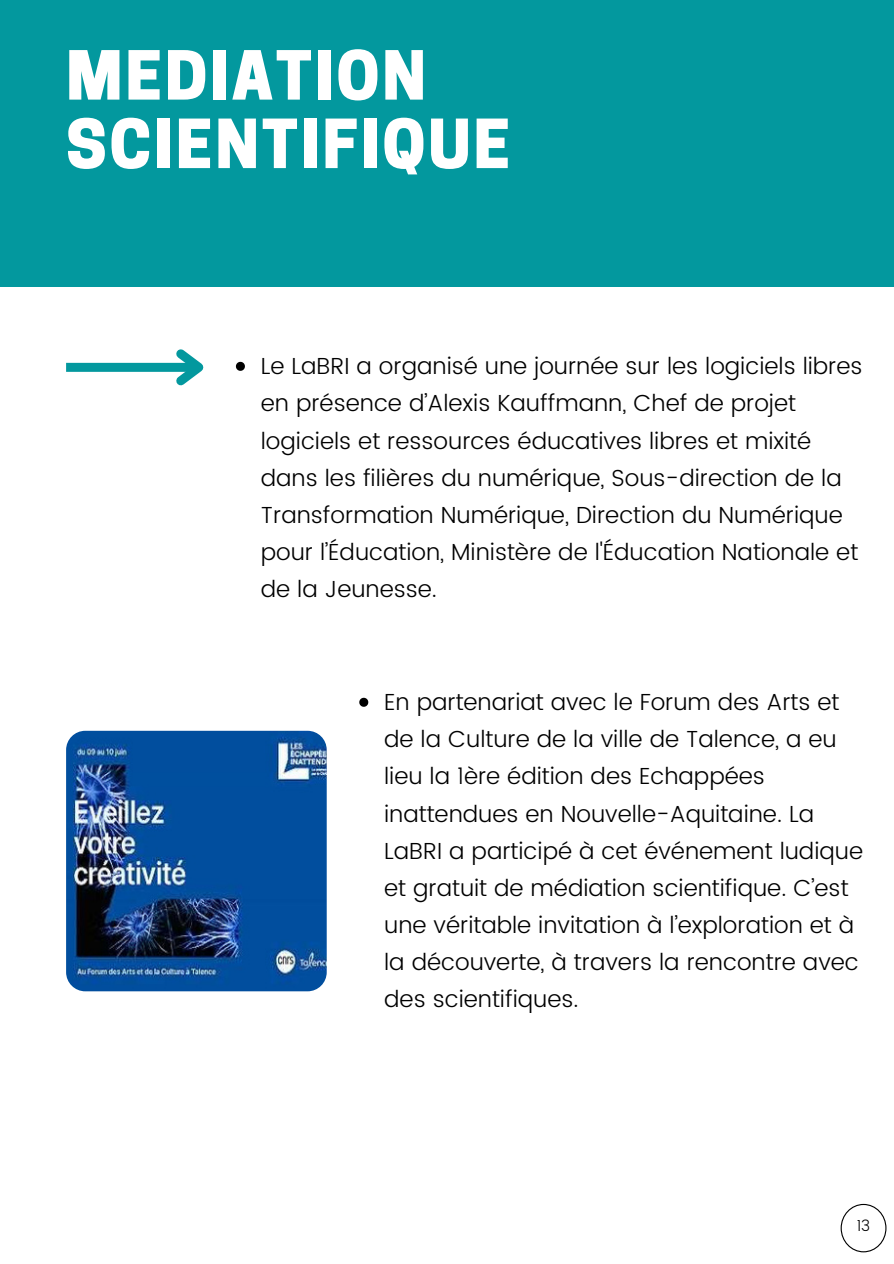
<style>
.page{position:relative;width:894px;height:1264px;background:#fff}
.page>*{position:absolute;margin:0;border:0;box-sizing:border-box;transform-origin:0 0}
.t1{font:800 63.45px/68.4px "Cooper Hewitt";letter-spacing:.04em;color:#fff}
.t2{font:300 23.25px/37.2px "Poppins";color:#000}
.t3{font:300 15.3px "Poppins";color:#000}
</style>
<div class="page">
<div style="left:0;top:0;width:893px;height:286px;background:#03989e"></div>
<div style="left:66px;top:363px;width:133px;height:9px;background:#03989e"></div>
<svg style="left:168px;top:349px;width:36px;height:37px"></svg>
<svg style="left:236px;top:362px;width:9px;height:9px"></svg>
<svg style="left:359px;top:697px;width:9px;height:9px"></svg>
<img style="left:66px;top:730px;width:260px;height:261px;border-radius:19px">
<svg style="left:840px;top:1203px;width:46px;height:49px"></svg>
<h1 class="t1" style="left:66px;top:50px;width:445px">MEDIATION<br>SCIENTIFIQUE</h1>
<p class="t2" style="left:261px;top:347px;width:603px">Le LaBRI a organisé une journée sur les logiciels libres en présence d’Alexis Kauffmann, Chef de projet logiciels et ressources éducatives libres et mixité dans les filières du numérique, Sous-direction de la Transformation Numérique, Direction du Numérique pour l’Éducation, Ministère de l'Éducation Nationale et de la Jeunesse.</p>
<p class="t2" style="left:384px;top:683px;width:480px">En partenariat avec le Forum des Arts et de la Culture de la ville de Talence, a eu lieu la 1ère édition des Echappées inattendues en Nouvelle-Aquitaine. La LaBRI a participé à cet événement ludique et gratuit de médiation scientifique. C’est une véritable invitation à l’exploration et à la découverte, à travers la rencontre avec des scientifiques.</p>
<p class="t3" style="left:856px;top:1216px;width:15px">13</p>
</div>
